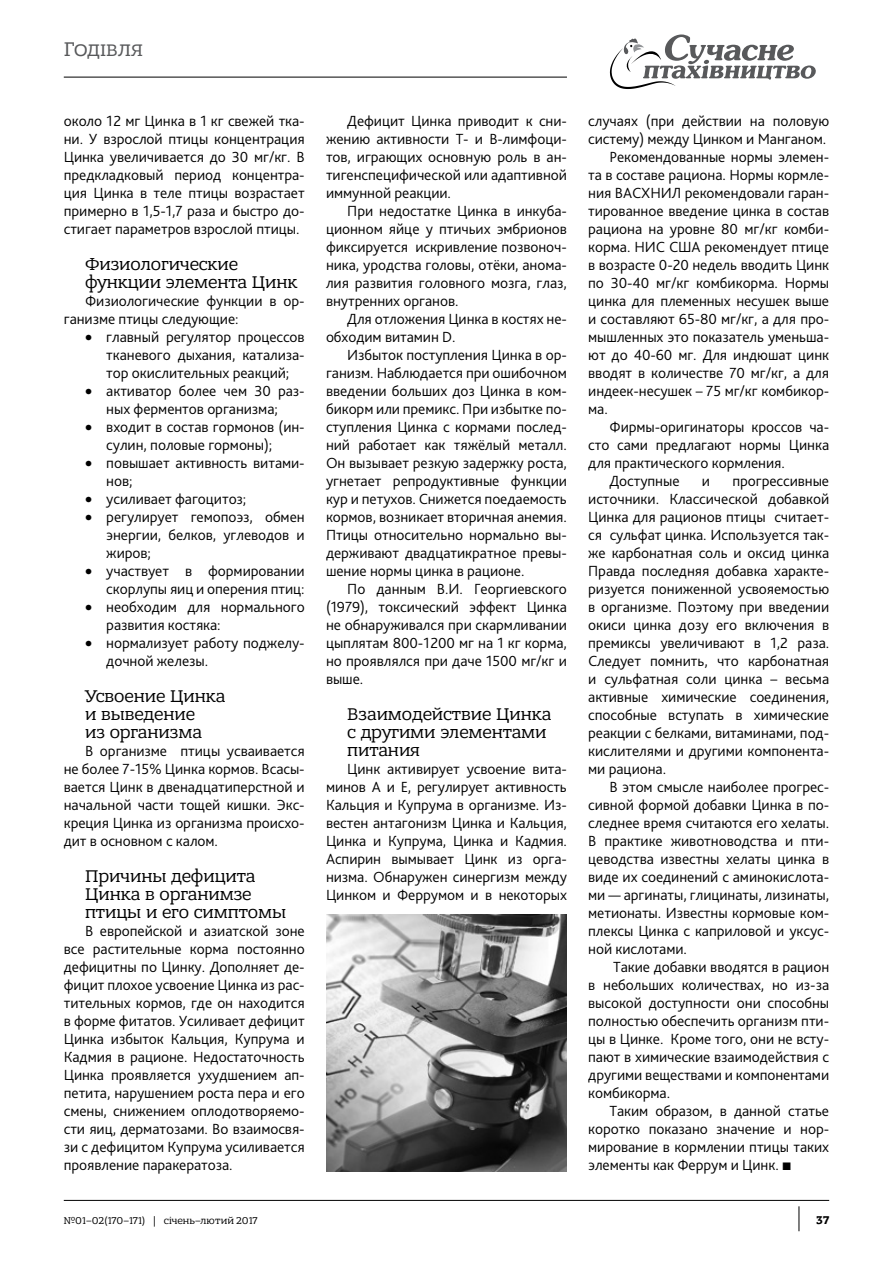
<style>
.page{position:relative;width:893px;height:1263px;background:#fff}
.page>*{position:absolute;margin:0;border:0;box-sizing:border-box;transform-origin:0 0}
.t1{font:21px "Bandera Pro";color:#58595b}
.t2{font:18px/18px "Bandera Pro";letter-spacing:-.005em;color:#000}
.t3{font:300 15.3px/18px "Bliss Pro";letter-spacing:-.005em;color:#000;text-align:justify}
.t4{font:700 12px "Bandera Pro";color:#000}
.t5{font:10.5px "Bandera Pro";letter-spacing:-.005em;color:#000;scale:.87 1}
.s1{font-family:"Times New Roman";font-weight:400;font-size:16.5px}
</style>
<div class="page">
<hr style="left:64px;top:77px;width:503px;height:1px;background:#000">
<hr style="left:64px;top:1200px;width:765px;height:1px;background:#000">
<svg style="left:799px;top:1206px;width:1px;height:25px"></svg>
<svg style="left:610px;top:34px;width:206px;height:55px"></svg>
<img style="left:326px;top:914px;width:241px;height:257px">
<h1 class="t1" style="left:64px;top:37px;width:81px">Годівля</h1>
<p class="t3" style="left:64px;top:112px;width:242px">около 12 мг Цинка в 1 кг свежей тка&shy;ни. У взрослой птицы концентрация Цинка увеличивается до 30 мг/кг. В предкладковый период концентра&shy;ция Цинка в теле птицы возрастает примерно в 1,5-1,7 раза и быстро до&shy;стигает параметров взрослой птицы.</p>
<p class="t2" style="left:85px;top:255px;width:214px">Физиологические функции элемента Цинк</p>
<p class="t3" style="left:64px;top:292px;width:242px;text-indent:21px">Физиологические функции в ор&shy;ганизме птицы следующие:</p>
<p class="t3" style="left:106px;top:328px;width:200px;text-indent:-21px">• главный регулятор процессов тканевого дыхания, катализа&shy;тор окислительных реакций;</p>
<p class="t3" style="left:85px;top:382px;width:221px;text-align:center">• активатор более чем 30 раз&shy;ных ферментов организма;</p>
<p class="t3" style="left:106px;top:418px;width:200px;text-indent:-21px">• входит в состав гормонов (ин&shy;сулин, половые гормоны);</p>
<p class="t3" style="left:106px;top:454px;width:200px;text-indent:-21px">• повышает активность витами&shy;нов;</p>
<p class="t3" style="left:85px;top:490px;width:163px">• усиливает фагоцитоз;</p>
<p class="t3" style="left:106px;top:508px;width:200px;text-indent:-21px">• регулирует гемопоэз, обмен энергии, белков, углеводов и жиров;</p>
<p class="t3" style="left:85px;top:562px;width:221px;text-align:right">• участвует в формировании скорлупы яиц и оперения птиц:</p>
<p class="t3" style="left:106px;top:598px;width:200px;text-indent:-21px">• необходим для нормального развития костяка:</p>
<p class="t3" style="left:106px;top:634px;width:200px;text-indent:-21px">• нормализует работу поджелу&shy;дочной железы.</p>
<p class="t2" style="left:85px;top:687px;width:142px">Усвоение Цинка и выведение<br>из организма</p>
<p class="t3" style="left:64px;top:742px;width:242px;text-indent:21px">В организме птицы усваивается не более 7-15% Цинка кормов. Всасы&shy;вается Цинк в двенадцатиперстной и начальной части тощей кишки. Экс&shy;креция Цинка из организма происхо&shy;дит в основном с калом.</p>
<p class="t2" style="left:85px;top:867px;width:203px">Причины дефицита<br>Цинка в органимзе птицы и его симптомы</p>
<p class="t3" style="left:64px;top:922px;width:242px;text-indent:21px">В европейской и азиатской зоне все растительные корма постоянно дефицитны по Цинку. Дополняет де&shy;фицит плохое усвоение Цинка из рас&shy;тительных кормов, где он находится в форме фитатов. Усиливает дефицит Цинка избыток Кальция, Купрума и Кадмия в рационе. Недостаточность Цинка проявляется ухудшением ап&shy;петита, нарушением роста пера и его смены, снижением оплодотворяемо&shy;сти яиц, дерматозами. Во взаимосвя&shy;зи с дефицитом Купрума усиливается проявление паракератоза.</p>
<p class="t3" style="left:326px;top:112px;width:242px;text-indent:21px">Дефицит Цинка приводит к сни&shy;жению активности T- и B-лимфоци&shy;тов, играющих основную роль в ан&shy;тигенспецифической или адаптивной иммунной реакции.</p>
<p class="t3" style="left:326px;top:202px;width:242px;text-indent:21px">При недостатке Цинка в инкуба&shy;ционном яйце у птичьих эмбрионов фиксируется искривление позвоноч&shy;ника, уродства головы, отёки, анома&shy;лия развития головного мозга, глаз, внутренних органов.</p>
<p class="t3" style="left:326px;top:310px;width:242px;text-indent:21px">Для отложения Цинка в костях не&shy;обходим витамин D.</p>
<p class="t3" style="left:326px;top:346px;width:242px;text-indent:21px">Избыток поступления Цинка в ор&shy;ганизм. Наблюдается при ошибочном введении больших доз Цинка в ком&shy;бикорм или премикс. При избытке по&shy;ступления Цинка с кормами послед&shy;ний работает как тяжёлый металл.<br>Он вызывает резкую задержку роста, угнетает репродуктивные функции кур и петухов. Снижется поедаемость кормов, возникает вторичная анемия.<br>Птицы относительно нормально вы&shy;держивают двадцатикратное превы&shy;шение нормы цинка в рационе.</p>
<p class="t3" style="left:326px;top:580px;width:242px;text-indent:21px">По данным В.И. Георгиевского (1979), токсический эффект Цинка не обнаруживался при скармливании цыплятам 800-1200 мг на 1 кг корма, но проявлялся при даче 1500 мг/кг и выше.</p>
<p class="t2" style="left:347px;top:705px;width:206px">Взаимодействие Цинка с другими элементами питания</p>
<p class="t3" style="left:326px;top:760px;width:242px;text-indent:21px">Цинк активирует усвоение вита&shy;минов А и Е, регулирует активность Кальция и Купрума в организме. Из&shy;вестен антагонизм Цинка и Кальция, Цинка и Купрума, Цинка и Кадмия.<br>Аспирин вымывает Цинк из орга&shy;низма. Обнаружен синергизм между Цинком и Феррумом и в некоторых</p>
<p class="t3" style="left:588px;top:112px;width:242px">случаях (при действии на половую</p>
<p class="t3" style="left:588px;top:130px;width:239px">систему) между Цинком и Манганом.</p>
<p class="t3" style="left:609px;top:148px;width:221px">Рекомендованные нормы элемен-</p>
<p class="t3" style="left:588px;top:166px;width:242px">та в составе рациона. Нормы кормле-</p>
<p class="t3" style="left:588px;top:184px;width:242px">ния ВАСХНИЛ рекомендовали гаран-</p>
<p class="t3" style="left:588px;top:202px;width:242px">тированное введение цинка в состав</p>
<p class="t3" style="left:588px;top:220px;width:242px">рациона на уровне 80 мг/кг комби-</p>
<p class="t3" style="left:588px;top:238px;width:242px">корма. НИС США рекомендует птице</p>
<p class="t3" style="left:588px;top:256px;width:242px">в возрасте 0-20 недель вводить Цинк</p>
<p class="t3" style="left:588px;top:274px;width:242px">по 30-40 мг/кг комбикорма. Нормы</p>
<p class="t3" style="left:588px;top:292px;width:242px">цинка для племенных несушек выше</p>
<p class="t3" style="left:588px;top:310px;width:242px">и составляют 65-80 мг/кг, а для про-</p>
<p class="t3" style="left:588px;top:328px;width:242px">мышленных это показатель уменьша-</p>
<p class="t3" style="left:588px;top:346px;width:242px">ют до 40-60 мг. Для индюшат цинк</p>
<p class="t3" style="left:588px;top:364px;width:242px">вводят в количестве 70 мг/кг, а для</p>
<p class="t3" style="left:588px;top:382px;width:242px">индеек-несушек – 75 мг/кг комбикор-</p>
<p class="t3" style="left:588px;top:400px;width:21px">ма.</p>
<p class="t3" style="left:609px;top:418px;width:221px">Фирмы-оригинаторы кроссов ча-</p>
<p class="t3" style="left:588px;top:436px;width:242px">сто сами предлагают нормы Цинка</p>
<p class="t3" style="left:588px;top:454px;width:198px">для практического кормления.</p>
<p class="t3" style="left:609px;top:472px;width:72px">Доступные</p>
<p class="t3" style="left:702px;top:472px;width:10px">и</p>
<p class="t3" style="left:588px;top:472px;width:242px;text-indent:144px">прогрессивные источники. Классической добавкой Цинка для рационов птицы считает&shy;ся сульфат цинка. Используется так&shy;же карбонатная соль и оксид цинка Правда последняя добавка характе&shy;ризуется пониженной усвояемостью в организме. Поэтому при введении окиси цинка дозу его включения в премиксы увеличивают в 1,2 раза.<br>Следует помнить, что карбонатная и сульфатная соли цинка – весьма активные химические соединения, способные вступать в химические реакции с белками, витаминами, под&shy;кислителями и другими компонента&shy;ми рациона.</p>
<p class="t3" style="left:588px;top:778px;width:242px;text-indent:21px">В этом смысле наиболее прогрес&shy;сивной формой добавки Цинка в по&shy;следнее время считаются его хелаты.<br>В практике животноводства и пти&shy;цеводства известны хелаты цинка в виде их соединений с аминокислота&shy;ми — аргинаты, глицинаты, лизинаты, метионаты. Известны кормовые ком&shy;плексы Цинка с каприловой и уксус&shy;ной кислотами.</p>
<p class="t3" style="left:588px;top:958px;width:242px;text-indent:25px">Такие добавки вводятся в рацион в небольших количествах, но из-за высокой доступности они способны полностью обеспечить организм пти&shy;цы в Цинке. Кроме того, они не всту&shy;пают в химические взаимодействия с другими веществами и компонентами комбикорма.</p>
<p class="t3" style="left:588px;top:1102px;width:242px;text-indent:21px">Таким образом, в данной статье коротко показано значение и нор&shy;мирование в кормлении птицы таких элементы как Феррум и Цинк. <span class="s1">■</span></p>
<p class="t5" style="left:64px;top:1214px;width:224px">№01–02(170–171) | січень–лютий 2017</p>
<p class="t4" style="left:816px;top:1212px;width:14px">37</p>
</div>
